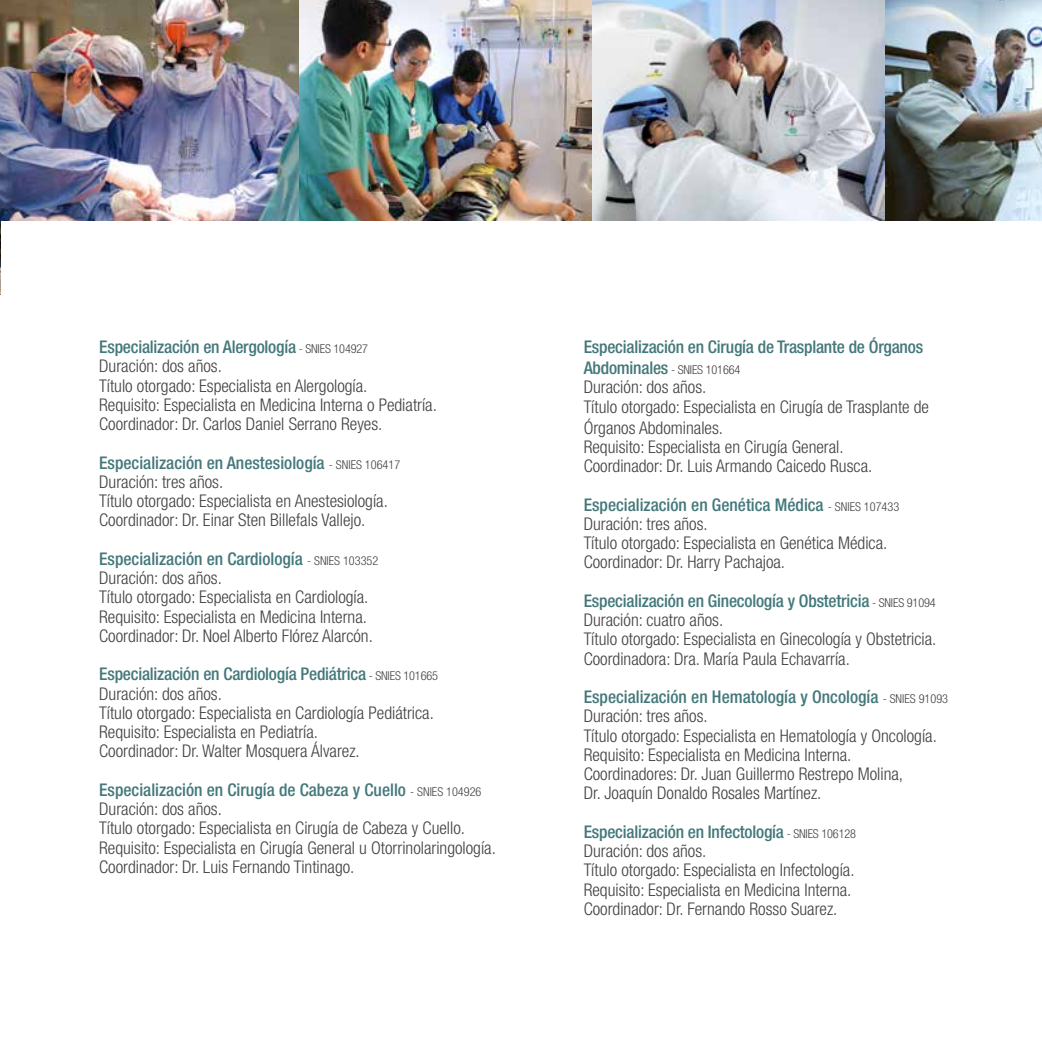
<style>
.page{position:relative;width:1042px;height:1042px;background:#fff}
.page>*{position:absolute;margin:0;border:0;box-sizing:border-box;transform-origin:0 0}
.t1{font:300 condensed 17.5px/19.2px "Helvetica Neue LT Std";color:#434141}
.t2{font:500 condensed 17.5px "Helvetica Neue LT Std";letter-spacing:-.01em;color:#44787a}
.t3{font:300 condensed 12.25px "Helvetica Neue LT Std";letter-spacing:-.01em;color:#434141}
.s1{font-weight:500;color:#44787a}
.s2{font-size:12.25px}
.s3{font-weight:500;font-size:17.5px;color:#44787a}
</style>
<div class="page">
<hr style="left:0;top:295px;width:1px;height:747px;background:#0096b3">
<img style="left:0;top:0;width:1px;height:295px">
<img style="left:592px;top:0;width:450px;height:220px">
<img style="left:0;top:0;width:592px;height:220px">
<p class="t1" style="left:99px;top:337px;width:339px"><span class="s1">Especialización en Alergología</span> <span class="s2">- SNIES 104927<br></span>Duración: dos años.<br>Título otorgado: Especialista en Alergología.<br>Requisito: Especialista en Medicina Interna o Pediatría.<br>Coordinador: Dr. Carlos Daniel Serrano Reyes.</p>
<p class="t1" style="left:99px;top:452px;width:302px"><span class="s1">Especialización en Anestesiología</span> <span class="s2">- SNIES 106417<br></span>Duración: tres años.<br>Título otorgado: Especialista en Anestesiología.<br>Coordinador: Dr. Einar Sten Billefals Vallejo.</p>
<p class="t1" style="left:99px;top:549px;width:281px"><span class="s1">Especialización en Cardiología</span> <span class="s2">- SNIES 103352<br></span>Duración: dos años.<br>Título otorgado: Especialista en Cardiología.<br>Requisito: Especialista en Medicina Interna.<br>Coordinador: Dr. Noel Alberto Flórez Alarcón.</p>
<p class="t1" style="left:99px;top:664px;width:340px"><span class="s1">Especialización en Cardiología Pediátrica</span> <span class="s2">- SNIES 101665<br></span>Duración: dos años.<br>Título otorgado: Especialista en Cardiología Pediátrica.<br>Requisito: Especialista en Pediatría.<br>Coordinador: Dr. Walter Mosquera Álvarez.</p>
<p class="t1" style="left:99px;top:780px;width:398px"><span class="s1">Especialización en Cirugía de Cabeza y Cuello</span> <span class="s2">- SNIES 104926<br></span>Duración: dos años.<br>Título otorgado: Especialista en Cirugía de Cabeza y Cuello.<br>Requisito: Especialista en Cirugía General u Otorrinolaringología.<br>Coordinador: Dr. Luis Fernando Tintinago.</p>
<p class="t2" style="left:584px;top:336px;width:341px">Especialización en Cirugía de Trasplante de Órganos</p>
<p class="t3" style="left:584px;top:363px;width:158px"><span class="s3">Abdominales</span> - SNIES 101664</p>
<p class="t1" style="left:584px;top:377px;width:347px">Duración: dos años.<br>Título otorgado: Especialista en Cirugía de Trasplante de</p>
<p class="t1" style="left:584px;top:417px;width:290px">Órganos Abdominales.<br>Requisito: Especialista en Cirugía General.<br>Coordinador: Dr. Luis Armando Caicedo Rusca.</p>
<p class="t1" style="left:584px;top:494px;width:317px"><span class="s1">Especialización en Genética Médica</span> <span class="s2">- SNIES 107433<br></span>Duración: tres años.<br>Título otorgado: Especialista en Genética Médica.<br>Coordinador: Dr. Harry Pachajoa.</p>
<p class="t1" style="left:584px;top:591px;width:354px"><span class="s1">Especialización en Ginecología y Obstetricia</span> <span class="s2">- SNIES 91094<br></span>Duración: cuatro años.<br>Título otorgado: Especialista en Ginecología y Obstetricia.<br>Coordinadora: Dra. María Paula Echavarría.</p>
<p class="t1" style="left:584px;top:687px;width:366px"><span class="s1">Especialización en Hematología y Oncología</span> <span class="s2">- SNIES 91093<br></span>Duración: tres años.<br>Título otorgado: Especialista en Hematología y Oncología.<br>Requisito: Especialista en Medicina Interna.<br>Coordinadores: Dr. Juan Guillermo Restrepo Molina,<br>Dr. Joaquín Donaldo Rosales Martínez.</p>
<p class="t1" style="left:584px;top:822px;width:274px"><span class="s1">Especialización en Infectología</span> <span class="s2">- SNIES 106128<br></span>Duración: dos años.<br>Título otorgado: Especialista en Infectología.<br>Requisito: Especialista en Medicina Interna.<br>Coordinador: Dr. Fernando Rosso Suarez.</p>
</div>
